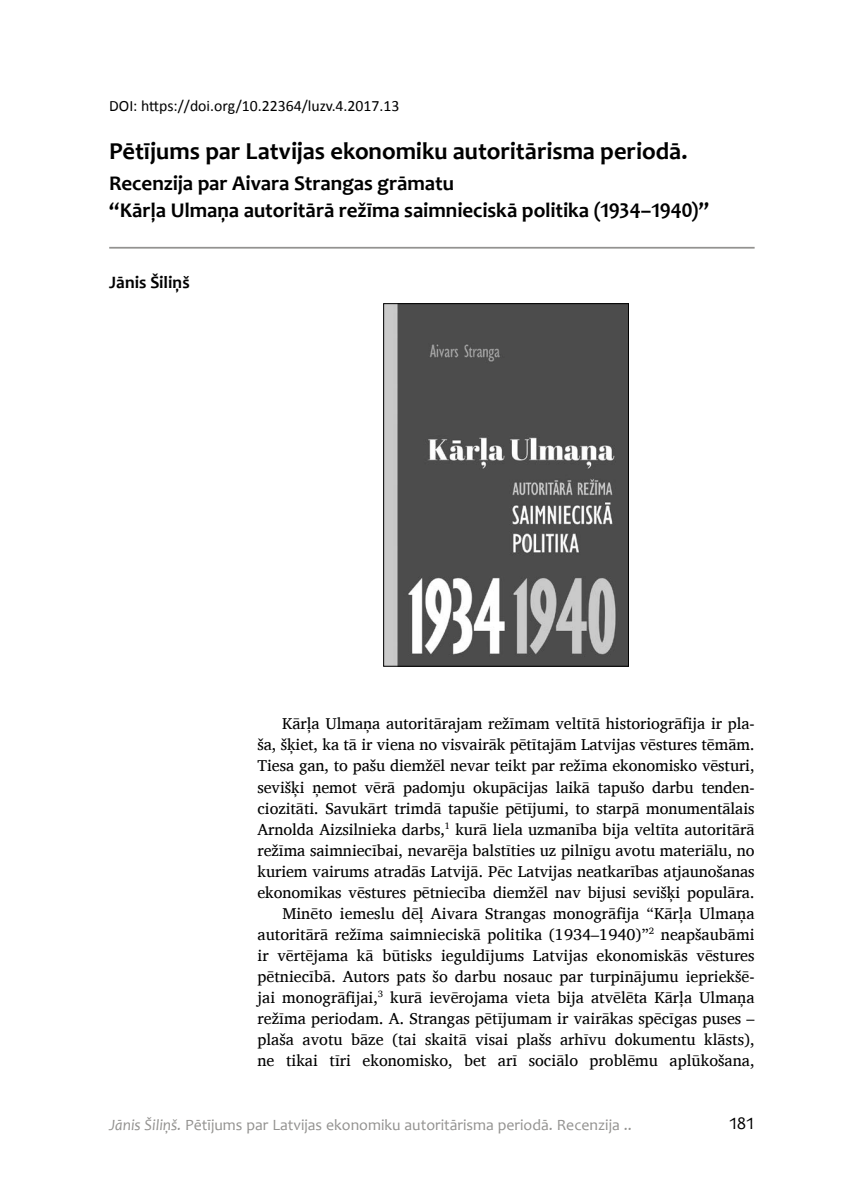
<style>
.page{position:relative;width:844px;height:1191px;background:#fff}
.page>*{position:absolute;margin:0;border:0;box-sizing:border-box;transform-origin:0 0}
.t1{font:700 24.5px "Candara";color:#000}
.t2{font:700 21px/26.2px "Candara";letter-spacing:-.005em;color:#000}
.t3{font:700 17.5px "Candara";letter-spacing:.005em;color:#000}
.t4{font:17.5px "Candara";color:#000}
.t5{font:16.1px/21px "Charis SIL";letter-spacing:-.005em;color:#000;text-align:right}
.t6{font:15.75px "Candara";color:#939290}
.t7{font:15.75px "Calibri";color:#000}
.s1{font-style:italic}
</style>
<div class="page">
<hr style="left:109px;top:247px;width:645px;height:2px;background:#939290">
<img style="left:385px;top:305px;width:241px;height:359px">
<div style="left:383px;top:303px;width:245px;height:363px;border:1px solid #000"></div>
<p class="t7" style="left:109px;top:96px;width:292px">DOI: https://doi.org/10.22364/luzv.4.2017.13</p>
<h1 class="t1" style="left:109px;top:136px;width:579px">Pētījums par Latvijas ekonomiku autoritārisma periodā.</h1>
<h2 class="t2" style="left:109px;top:170px;width:601px">Recenzija par Aivara Strangas grāmatu<br>“Kārļa Ulmaņa autoritārā režīma saimnieciskā politika (1934–1940)”</h2>
<p class="t3" style="left:109px;top:272px;width:82px">Jānis Šiliņš</p>
<p class="t5" style="left:257px;top:713px;width:498px">Kārļa Ulmaņa autoritārajam režīmam veltītā historiogrāfija ir pla-<br>ša, šķiet, ka tā ir viena no visvairāk pētītajām Latvijas vēstures tēmām.<br>Tiesa gan, to pašu diemžēl nevar teikt par režīma ekonomisko vēsturi, sevišķi ņemot vērā padomju okupācijas laikā tapušo darbu tenden&shy;ciozitāti. Savukārt trimdā tapušie pētījumi, to starpā monumentālais Arnolda Aizsilnieka darbs,<sup>1</sup> kurā liela uzmanība bija veltīta autoritārā režīma saimniecībai, nevarēja balstīties uz pilnīgu avotu materiālu, no kuriem vairums atradās Latvijā. Pēc Latvijas neatkarības atjaunošanas ekonomikas vēstures pētniecība diemžēl nav bijusi sevišķi populāra.<br>Minēto iemeslu dēļ Aivara Strangas monogrāfija “Kārļa Ulmaņa autoritārā režīma saimnieciskā politika (1934–1940)”<sup>2</sup> neapšaubāmi ir vērtējama kā būtisks ieguldījums Latvijas ekonomiskās vēstures pētniecībā. Autors pats šo darbu nosauc par turpinājumu iepriekšē&shy;jai monogrāfijai,<sup>3</sup> kurā ievērojama vieta bija atvēlēta Kārļa Ulmaņa režīma periodam. A. Strangas pētījumam ir vairākas spēcīgas puses – plaša avotu bāze (tai skaitā visai plašs arhīvu dokumentu klāsts), ne tikai tīri ekonomisko, bet arī sociālo problēmu aplūkošana,</p>
<p class="t6" style="left:109px;top:1114px;width:524px"><span class="s1">Jānis Šiliņš.</span> Pētījums par Latvijas ekonomiku autoritārisma periodā. Recenzija ..</p>
<p class="t4" style="left:728px;top:1112px;width:27px">181</p>
</div>
